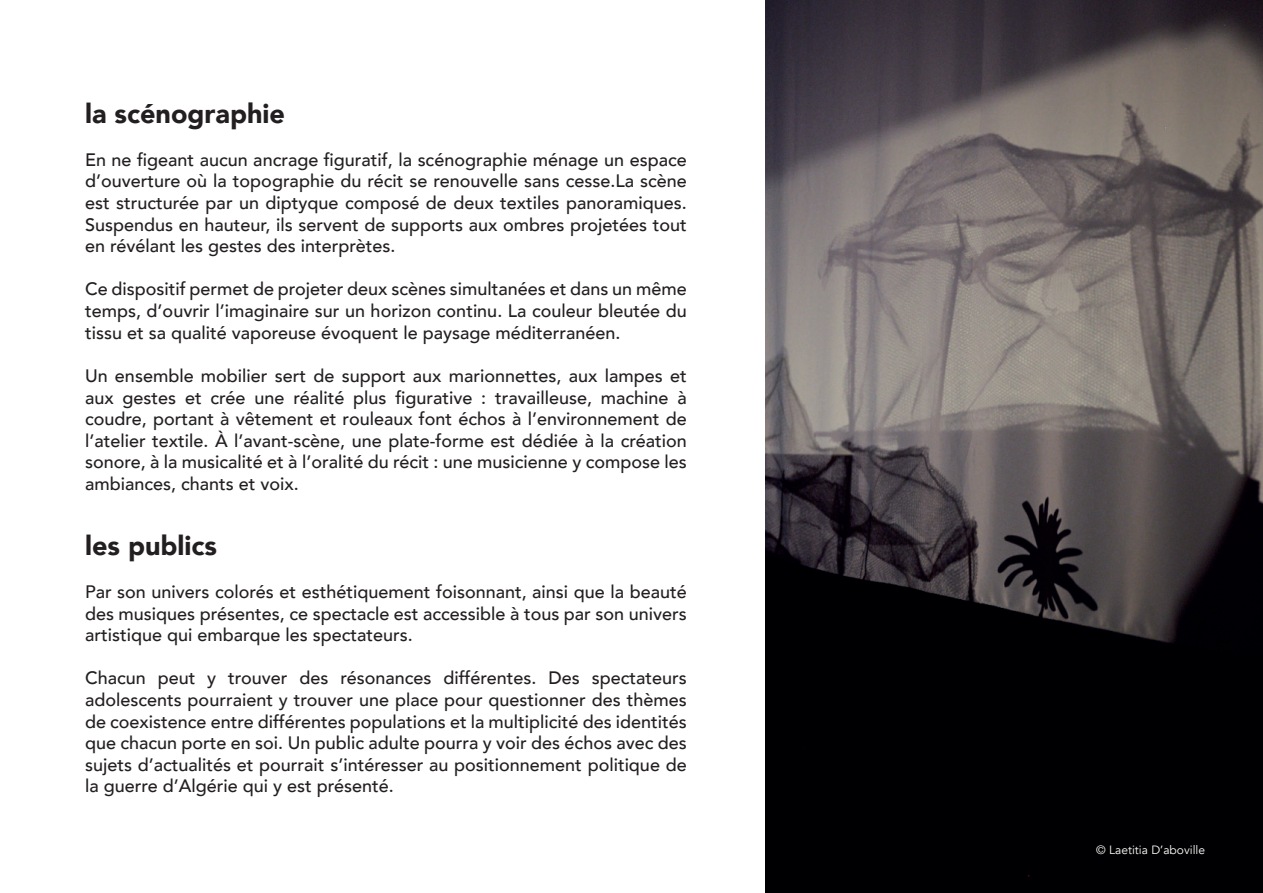
<style>
.page{position:relative;width:1263px;height:893px;background:#fff}
.page>*{position:absolute;margin:0;border:0;box-sizing:border-box;transform-origin:0 0}
.t1{font:900 27px "Avenir";color:#231f20}
.t2{font:500 18px/21.6px "Avenir";color:#231f20;text-align:justify}
.t3{font:12px "Avenir";color:#fff}
</style>
<div class="page">
<img style="left:765px;top:0;width:498px;height:893px">
<h1 class="t1" style="left:85px;top:90px;width:202px">la scénographie</h1>
<p class="t2" style="left:85px;top:148px;width:603px">En ne figeant aucun ancrage figuratif, la scénographie ménage un espace d’ouverture où la topographie du récit se renouvelle sans cesse.La scène est structurée par un diptyque composé de deux textiles panoramiques.<br>Suspendus en hauteur, ils servent de supports aux ombres projetées tout en révélant les gestes des interprètes.</p>
<p class="t2" style="left:85px;top:277px;width:603px">Ce dispositif permet de projeter deux scènes simultanées et dans un même temps, d’ouvrir l’imaginaire sur un horizon continu. La couleur bleutée du tissu et sa qualité vaporeuse évoquent le paysage méditerranéen.</p>
<p class="t2" style="left:85px;top:364px;width:603px">Un ensemble mobilier sert de support aux marionnettes, aux lampes et aux gestes et crée une réalité plus figurative : travailleuse, machine à coudre, portant à vêtement et rouleaux font échos à l’environnement de l’atelier textile. À l’avant-scène, une plate-forme est dédiée à la création sonore, à la musicalité et à l’oralité du récit : une musicienne y compose les ambiances, chants et voix.</p>
<h1 class="t1" style="left:85px;top:522px;width:134px">les publics</h1>
<p class="t2" style="left:85px;top:580px;width:603px">Par son univers colorés et esthétiquement foisonnant, ainsi que la beauté des musiques présentes, ce spectacle est accessible à tous par son univers artistique qui embarque les spectateurs.</p>
<p class="t2" style="left:85px;top:666px;width:603px">Chacun peut y trouver des résonances différentes. Des spectateurs adolescents pourraient y trouver une place pour questionner des thèmes de coexistence entre différentes populations et la multiplicité des identités que chacun porte en soi. Un public adulte pourra y voir des échos avec des sujets d’actualités et pourrait s’intéresser au positionnement politique de la guerre d’Algérie qui y est présenté.</p>
<p class="t3" style="left:1096px;top:843px;width:110px">© Laetitia D’aboville</p>
</div>
